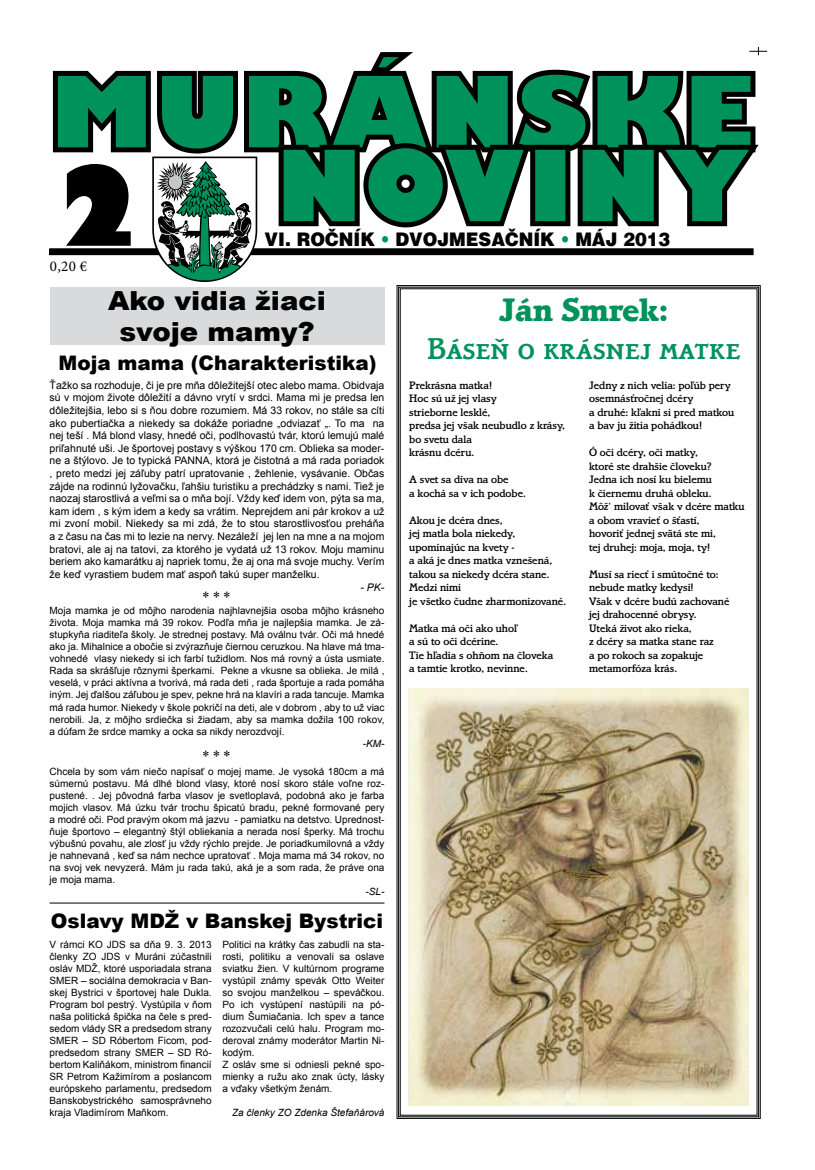
<style>
.page{position:relative;width:815px;height:1170px;background:#fff}
.page>*{position:absolute;margin:0;border:0;box-sizing:border-box;transform-origin:0 0}
.t1{font:800 108.12px "Gilbert";color:#000}
.t2{font:700 33.75px "Bramley TEE Extr";color:#00925b}
.t3{font:500 31.25px "Bramley SCTEE";color:#00925b}
.t4{font:900 26.25px/31.5px "Arial";color:#000;text-align:center;scale:1.05 1}
.t5{font:900 20px "Arial";color:#000}
.t6{font:900 18.75px "Switzerland";color:#000;scale:.94 1}
.t7{font:15px "Times New Roman";color:#000}
.t8{font:15px "Minion Pro";color:#000}
.t9{font:500 11.25px/13.5px "Bramley TEE";color:#000}
.t10{font:10.5px/12.6px "Arial";color:#000;text-align:justify}
.t11{font:italic 10.5px "Arial";color:#000}
.t12{font:10px/12px "Arial";color:#000;text-align:justify}
.t13{font:italic 10px "Arial";color:#000}
.s1{color:#00925b}
</style>
<div class="page">
<svg style="left:57px;top:47px;width:710px;height:235px"></svg>
<svg style="left:279px;top:143px;width:480px;height:84px;fill:#00925b"></svg>
<svg style="left:396px;top:285px;width:365px;height:833px"></svg>
<img style="left:408px;top:689px;width:341px;height:416px">
<div style="left:50px;top:287px;width:334px;height:57px;background:#d9dadb"></div>
<hr style="left:50px;top:902px;width:334px;height:1px;background:#000">
<h1 class="t1" style="left:53px;top:141px;width:94px">2</h1>
<h3 class="t8" style="left:50px;top:256px;width:39px">0,20 €</h3>
<h3 class="t6" style="left:265px;top:228px;width:433px">VI. ROČNÍK <span class="s1">•</span> DVOJMESAČNÍK <span class="s1">•</span> mÁJ 2013</h3>
<h3 class="t4" style="left:108px;top:283px;width:209px">Ako vidia žiaci svoje mamy?</h3>
<h3 class="t5" style="left:59px;top:349px;width:320px">Moja mama (Charakteristika)</h3>
<p class="t10" style="left:50px;top:379px;width:336px">Ťažko sa rozhoduje, či je pre mňa dôležitejší otec alebo mama. Obidvaja sú v mojom živote dôležití a dávno vrytí v srdci. Mama mi je predsa len dôležitejšia, lebo si s ňou dobre rozumiem. Má 33 rokov, no stále sa cíti ako pubertiačka a niekedy sa dokáže poriadne „odviazať „. To ma na nej teší . Má blond vlasy, hnedé oči, podlhovastú tvár, ktorú lemujú malé priľahnuté uši. Je športovej postavy s výškou 170 cm. Oblieka sa moder&shy;ne a štýlovo. Je to typická PANNA, ktorá je čistotná a má rada poriadok , preto medzi jej záľuby patrí upratovanie , žehlenie, vysávanie. Občas zájde na rodinnú lyžovačku, ľahšiu turistiku a prechádzky s nami. Tiež je naozaj starostlivá a veľmi sa o mňa bojí. Vždy keď idem von, pýta sa ma, kam idem , s kým idem a kedy sa vrátim. Neprejdem ani pár krokov a už mi zvoní mobil. Niekedy sa mi zdá, že to stou starostlivosťou preháňa a z času na čas mi to lezie na nervy. Nezáleží jej len na mne a na mojom bratovi, ale aj na tatovi, za ktorého je vydatá už 13 rokov. Moju maminu beriem ako kamarátku aj napriek tomu, že aj ona má svoje muchy. Verím že keď vyrastiem budem mať aspoň takú super manželku.</p>
<p class="t11" style="left:361px;top:580px;width:25px">- PK-</p>
<p class="t12" style="left:50px;top:605px;width:336px">Moja mamka je od môjho narodenia najhlavnejšia osoba môjho krásneho života. Moja mamka má 39 rokov. Podľa mňa je najlepšia mamka. Je zá&shy;stupkyňa riaditeľa školy. Je strednej postavy. Má oválnu tvár. Oči má hnedé ako ja. Mihalnice a obočie si zvýrazňuje čiernou ceruzkou. Na hlave má tma&shy;vohnedé vlasy niekedy si ich farbí tužidlom. Nos má rovný a ústa usmiate.<br>Rada sa skrášľuje rôznymi šperkami. Pekne a vkusne sa oblieka. Je milá , veselá, v práci aktívna a tvorivá, má rada deti , rada športuje a rada pomáha iným. Jej ďalšou záľubou je spev, pekne hrá na klavíri a rada tancuje. Mamka má rada humor. Niekedy v škole pokričí na deti, ale v dobrom , aby to už viac nerobili. Ja, z môjho srdiečka si žiadam, aby sa mamka dožila 100 rokov, a dúfam že srdce mamky a ocka sa nikdy nerozdvojí.</p>
<p class="t13" style="left:363px;top:736px;width:23px">-KM-</p>
<h3 class="t7" style="left:202px;top:586px;width:30px">***</h3>
<h3 class="t7" style="left:202px;top:746px;width:30px">***</h3>
<p class="t12" style="left:50px;top:765px;width:336px">Chcela by som vám niečo napísať o mojej mame. Je vysoká 180cm a má súmernú postavu. Má dlhé blond vlasy, ktoré nosí skoro stále voľne roz&shy;pustené. . Jej pôvodná farba vlasov je svetloplavá, podobná ako je farba mojich vlasov. Má úzku tvár trochu špicatú bradu, pekné formované pery a modré oči. Pod pravým okom má jazvu - pamiatku na detstvo. Uprednost&shy;ňuje športovo – elegantný štýl obliekania a nerada nosí šperky. Má trochu výbušnú povahu, ale zlosť ju vždy rýchlo prejde. Je poriadkumilovná a vždy je nahnevaná , keď sa nám nechce upratovať . Moja mama má 34 rokov, no na svoj vek nevyzerá. Mám ju rada takú, aká je a som rada, že práve ona je moja mama.</p>
<p class="t13" style="left:366px;top:884px;width:20px">-SL-</p>
<h3 class="t5" style="left:51px;top:905px;width:334px">Oslavy MDŽ v Banskej Bystrici</h3>
<p class="t12" style="left:50px;top:938px;width:164px">V rámci KO JDS sa dňa 9. 3. 2013 členky ZO JDS v Muráni zúčastnili osláv MDŽ, ktoré usporiadala strana SMER – sociálna demokracia v Ban&shy;skej Bystrici v športovej hale Dukla.<br>Program bol pestrý. Vystúpila v ňom naša politická špička na čele s pred&shy;sedom vlády SR a predsedom strany SMER – SD Róbertom Ficom, pod&shy;predsedom strany SMER – SD Ró&shy;bertom Kaliňákom, ministrom financií SR Petrom Kažimírom a poslancom európskeho parlamentu, predsedom Banskobystrického samosprávneho kraja Vladimírom Maňkom.</p>
<p class="t12" style="left:222px;top:938px;width:164px;text-align:left">Politici na krátky čas zabudli na sta&shy;rosti, politiku a venovali sa oslave sviatku žien. V kultúrnom programe vystúpil známy spevák Otto Weiter so svojou manželkou – speváčkou.<br>Po ich vystúpení nastúpili na pó&shy;dium Šumiačania. Ich spev a tance rozozvučali celú halu. Program mo&shy;deroval známy moderátor Martin Ni&shy;kodým.<br>Z osláv sme si odniesli pekné spo&shy;mienky a ružu ako znak úcty, lásky a vďaky všetkým ženám.</p>
<p class="t13" style="left:232px;top:1105px;width:154px">Za členky ZO Zdenka Štefaňárová</p>
<h2 class="t2" style="left:500px;top:291px;width:170px">Ján Smrek:</h2>
<h3 class="t3" style="left:427px;top:331px;width:314px">Báseň o krásnej matke</h3>
<p class="t9" style="left:409px;top:378px;width:157px">Prekrásna matka!<br>Hoc sú už jej vlasy<br>strieborne lesklé,<br>predsa jej však neubudlo z krásy, bo svetu dala<br>krásnu dcéru.</p>
<p class="t9" style="left:409px;top:473px;width:118px">A svet sa díva na obe<br>a kochá sa v ich podobe.</p>
<p class="t9" style="left:409px;top:513px;width:158px">Akou je dcéra dnes,<br>jej matla bola niekedy, upomínajúc na kvety -<br>a aká je dnes matka vznešená, takou sa niekedy dcéra stane.<br>Medzi nimi<br>je všetko čudne zharmonizované.</p>
<p class="t9" style="left:409px;top:621px;width:146px">Matka má oči ako uhoľ<br>a sú to oči dcérine.<br>Tie hľadia s ohňom na človeka a tamtie krotko, nevinne.</p>
<p class="t9" style="left:589px;top:378px;width:147px">Jedny z nich velia: poľúb pery osemnásťročnej dcéry<br>a druhé: kľakni si pred matkou a bav ju žitia pohádkou!</p>
<p class="t9" style="left:589px;top:446px;width:157px">Ó oči dcéry, oči matky,<br>ktoré ste drahšie človeku?<br>Jedna ich nosí ku bielemu<br>k čiernemu druhá obleku.<br>Môž‘ milovať však v dcére matku a obom vravieť o šťastí,<br>hovoriť jednej svätá ste mi,<br>tej druhej: moja, moja, ty!</p>
<p class="t9" style="left:589px;top:567px;width:142px">Musí sa riecť i smútočné to: nebude matky kedysi!<br>Však v dcére budú zachované jej drahocenné obrysy.<br>Uteká život ako rieka,<br>z dcéry sa matka stane raz<br>a po rokoch sa zopakuje metamorfóza krás.</p>
</div>
